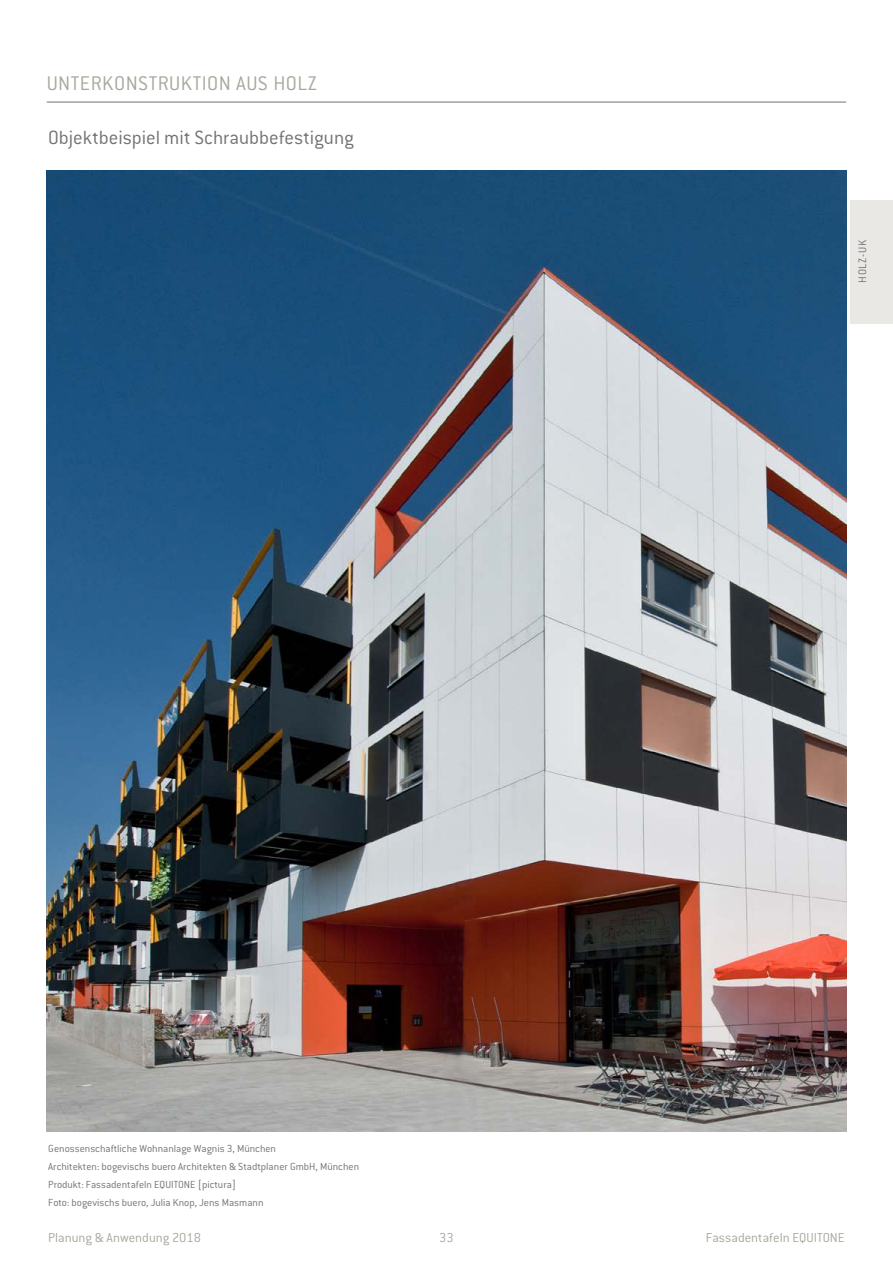
<style>
.page{position:relative;width:893px;height:1263px;background:#fff}
.page>*{position:absolute;margin:0;border:0;box-sizing:border-box;transform-origin:0 0}
.t1{font:300 21.75px "Conduit ITC Std";letter-spacing:.02em;color:#a8a89c}
.t2{font:300 21px "Conduit ITC Std";color:#747174}
.t3{font:300 14.25px "Conduit ITC Std";color:#a8a89c}
.t4{font:300 12px "Conduit ITC Std";letter-spacing:.05em;color:#747174}
.t5{font:300 11.25px/18px "Conduit ITC Std";color:#747174}
</style>
<div class="page">
<hr style="left:47px;top:102px;width:799px;height:1px;background:#747174">
<img style="left:47px;top:170px;width:799px;height:961px">
<div style="left:850px;top:200px;width:43px;height:123px;background:#e9e8e5"></div>
<h1 class="t1" style="left:47px;top:70px;width:272px">UNTERKONSTRUKTION AUS HOLZ</h1>
<h2 class="t2" style="left:48px;top:125px;width:307px">Objektbeispiel mit Schraubbefestigung</h2>
<p class="t4" style="left:855px;top:283px;width:44px;rotate:-90deg">HOLZ-UK</p>
<p class="t5" style="left:48px;top:1139px;width:312px">Genossenschaftliche Wohnanlage Wagnis 3, München<br>Architekten: bogevischs buero Architekten &amp; Stadtplaner GmbH, München Produkt: Fassadentafeln EQUITONE [pictura]<br>Foto: bogevischs buero, Julia Knop, Jens Masmann</p>
<p class="t3" style="left:48px;top:1229px;width:154px">Planung &amp; Anwendung 2018</p>
<p class="t3" style="left:439px;top:1229px;width:16px">33</p>
<p class="t3" style="left:706px;top:1229px;width:140px">Fassadentafeln EQUITONE</p>
</div>
